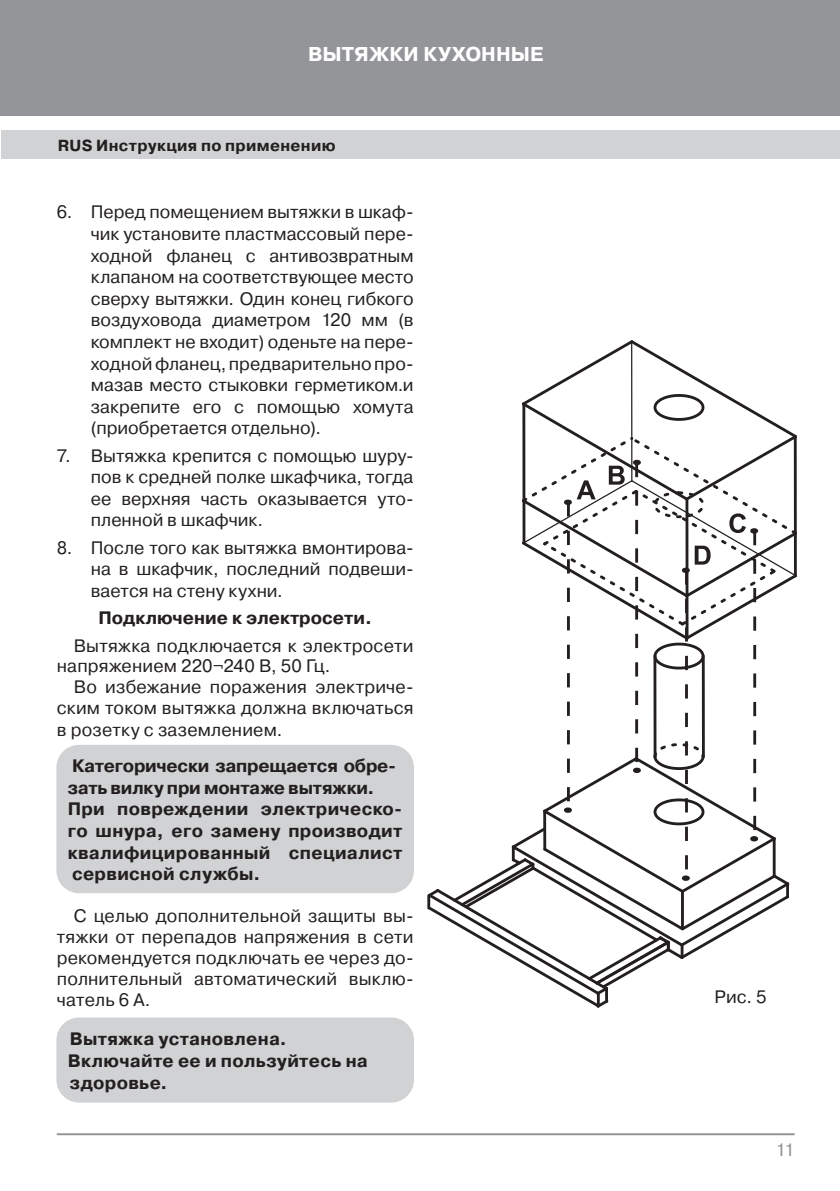
<style>
.page{position:relative;width:840px;height:1191px;background:#fff}
.page>*{position:absolute;margin:0;border:0;box-sizing:border-box;transform-origin:0 0}
.t1{font:700 20px "Pragmatica";letter-spacing:.005em;color:#fff}
.t2{font:18px/21.6px "Pragmatica";letter-spacing:.005em;color:#231f20;text-align:justify}
.t3{font:700 18px/21.6px "Pragmatica";letter-spacing:.015em;color:#231f20}
.t4{font:18px "Pragmatica";color:#939598}
.t5{font:700 16px "Pragmatica";letter-spacing:.02em;color:#231f20}
</style>
<div class="page">
<div style="left:0;top:0;width:839px;height:116px;background:#939598"></div>
<div style="left:1px;top:130px;width:838px;height:29px;background:#d1d2d4"></div>
<hr style="left:57px;top:1133px;width:737px;height:2px;background:#939598">
<div style="left:56px;top:745px;width:358px;height:148px;background:#d1d2d4;border-radius:23px"></div>
<div style="left:56px;top:1017px;width:358px;height:85px;background:#d1d2d4;border-radius:23px"></div>
<svg style="left:427px;top:340px;width:369px;height:667px"></svg>
<p class="t1" style="left:308px;top:41px;width:237px">ВЫТЯЖКИ КУХОННЫЕ</p>
<p class="t5" style="left:58px;top:135px;width:279px">RUS Инструкция по применению</p>
<p class="t2" style="left:91px;top:202px;width:324px;text-indent:-34px">6. Перед помещением вытяжки в шкаф&shy;чик установите пластмассовый пере&shy;ходной фланец с антивозвратным клапаном на соответствующее место сверху вытяжки. Один конец гибкого воздуховода диаметром 120 мм (в комплект не входит) оденьте на пере&shy;ходной фланец, предварительно про&shy;мазав место стыковки герметиком.и закрепите его с помощью хомута (приобретается отдельно).</p>
<p class="t2" style="left:91px;top:445px;width:324px;text-indent:-34px">7. Вытяжка крепится с помощью шуру&shy;пов к средней полке шкафчика, тогда ее верхняя часть оказывается уто&shy;пленной в шкафчик.</p>
<p class="t2" style="left:91px;top:537px;width:324px;text-indent:-34px">8. После того как вытяжка вмонтирова&shy;на в шкафчик, последний подвеши&shy;вается на стену кухни.</p>
<p class="t3" style="left:98px;top:607px;width:275px">Подключение к электросети.</p>
<p class="t2" style="left:57px;top:635px;width:358px;line-height:20.8px;text-indent:17px">Вытяжка подключается к электросети напряжением 220¬240 В, 50 Гц.</p>
<p class="t2" style="left:57px;top:677px;width:358px;text-indent:17px">Во избежание поражения электриче&shy;ским током вытяжка должна включаться в розетку с заземлением.</p>
<p class="t3" style="left:68px;top:755px;width:336px">Категорически запрещается обре&shy;зать вилку при монтаже вытяжки.<br>При повреждении электрическо&shy;го шнура, его замену производит квалифицированный специалист сервисной службы.</p>
<p class="t2" style="left:57px;top:906px;width:358px;line-height:20.8px;text-indent:17px">С целью дополнительной защиты вы&shy;тяжки от перепадов напряжения в сети рекомендуется подключать ее через до&shy;полнительный автоматический выклю&shy;чатель 6 А.</p>
<p class="t3" style="left:68px;top:1028px;width:301px">Вытяжка установлена.<br>Включайте ее и пользуйтесь на здоровье.</p>
<p class="t2" style="left:714px;top:986px;width:54px">Рис. 5</p>
<p class="t4" style="left:775px;top:1138px;width:21px">11</p>
</div>
